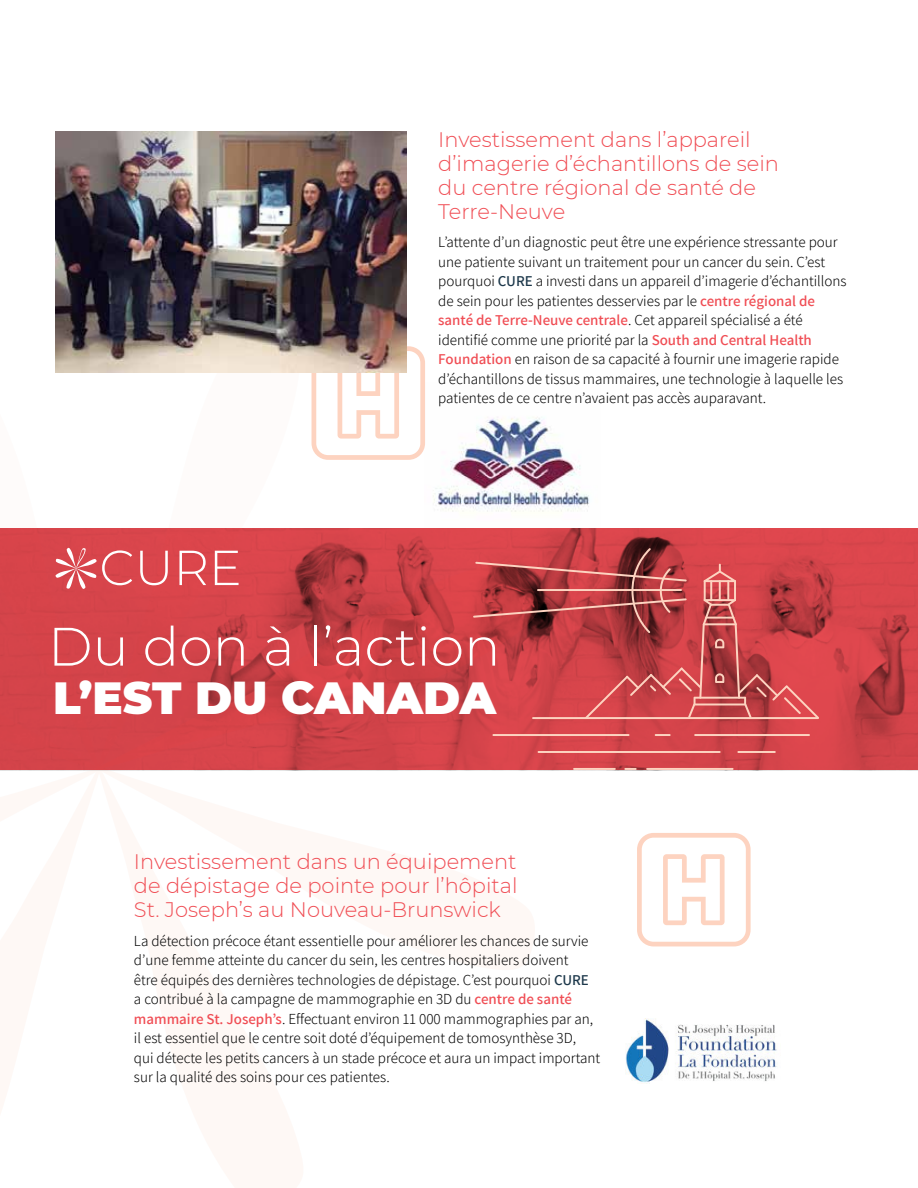
<style>
.page{position:relative;width:918px;height:1188px;background:#fff}
.page>*{position:absolute;margin:0;border:0;box-sizing:border-box;transform-origin:0 0}
.t1{font:300 54px "Montserrat";color:#fff}
.t2{font:900 45px "Montserrat";color:#fff}
.t3{font:300 21px/24px "Montserrat";color:#f04d54;text-align:justify}
.t4{font:300 15px/19.5px "Assistant";color:#000}
.s1{font-weight:600;color:#1d384b}
.s2{font-weight:600;color:#f04d54}
</style>
<div class="page">
<img style="left:425px;top:417px;width:175px;height:112px">
<svg style="left:312px;top:346px;width:113px;height:114px"></svg>
<svg style="left:637px;top:833px;width:114px;height:113px"></svg>
<svg style="left:132px;top:770px;width:405px;height:1px"></svg>
<svg style="left:0;top:529px;width:918px;height:241px;background:#cf4147"></svg>
<svg style="left:140px;top:551px;width:28px;height:34px"></svg>
<svg style="left:179px;top:551px;width:27px;height:34px"></svg>
<svg style="left:215px;top:551px;width:24px;height:34px"></svg>
<div style="left:0;top:548px;width:132px;height:223px;background:#d5444a"></div>
<img style="left:625px;top:1018px;width:152px;height:65px">
<hr style="left:492px;top:734px;width:138px;height:2px;background:#fdd3c0">
<hr style="left:694px;top:734px;width:116px;height:2px;background:#fdd3c0">
<svg style="left:655px;top:734px;width:16px;height:2px"></svg>
<hr style="left:538px;top:751px;width:183px;height:2px;background:#fdd3c0">
<hr style="left:737px;top:751px;width:39px;height:2px;background:#fdd3c0">
<hr style="left:646px;top:768px;width:88px;height:2px;background:#fdd3c0">
<hr style="left:573px;top:768px;width:43px;height:2px;background:#fdd3c0">
<svg style="left:624px;top:768px;width:13px;height:2px"></svg>
<svg style="left:473px;top:548px;width:346px;height:171px;background:#c2464a"></svg>
<img style="left:55px;top:131px;width:352px;height:242px">
<h3 class="t3" style="left:438px;top:128px;width:342px;text-align:left">Investissement dans l’appareil d’imagerie d’échantillons de sein du centre régional de santé de<br>Terre-Neuve</h3>
<p class="t4" style="left:438px;top:232px;width:410px">L’attente d’un diagnostic peut être une expérience stressante pour une patiente suivant un traitement pour un cancer du sein. C’est pourquoi <span class="s1">CURE</span> a investi dans un appareil d’imagerie d’échantillons de sein pour les patientes desservies par le <span class="s2">centre régional de santé de Terre-Neuve centrale</span>. Cet appareil spécialisé a été identifié comme une priorité par la <span class="s2">South and Central Health Foundation</span> en raison de sa capacité à fournir une imagerie rapide d’échantillons de tissus mammaires, une technologie à laquelle les patientes de ce centre n’avaient pas accès auparavant.</p>
<h1 class="t1" style="left:48px;top:620px;width:454px">Du don à l’action</h1>
<h2 class="t2" style="left:53px;top:673px;width:444px">L’EST DU CANADA</h2>
<h3 class="t3" style="left:134px;top:850px;width:385px">Investissement dans un équipement de dépistage de pointe pour l’hôpital St. Joseph’s au Nouveau-Brunswick</h3>
<p class="t4" style="left:134px;top:932px;width:468px">La détection précoce étant essentielle pour améliorer les chances de survie d’une femme atteinte du cancer du sein, les centres hospitaliers doivent<br>être équipés des dernières technologies de dépistage. C’est pourquoi <span class="s1">CURE<br></span>a contribué à la campagne de mammographie en 3D du <span class="s2">centre de santé mammaire St. Joseph’s</span>. Effectuant environ 11 000 mammographies par an, il est essentiel que le centre soit doté d’équipement de tomosynthèse 3D,<br>qui détecte les petits cancers à un stade précoce et aura un impact important sur la qualité des soins pour ces patientes.</p>
</div>
